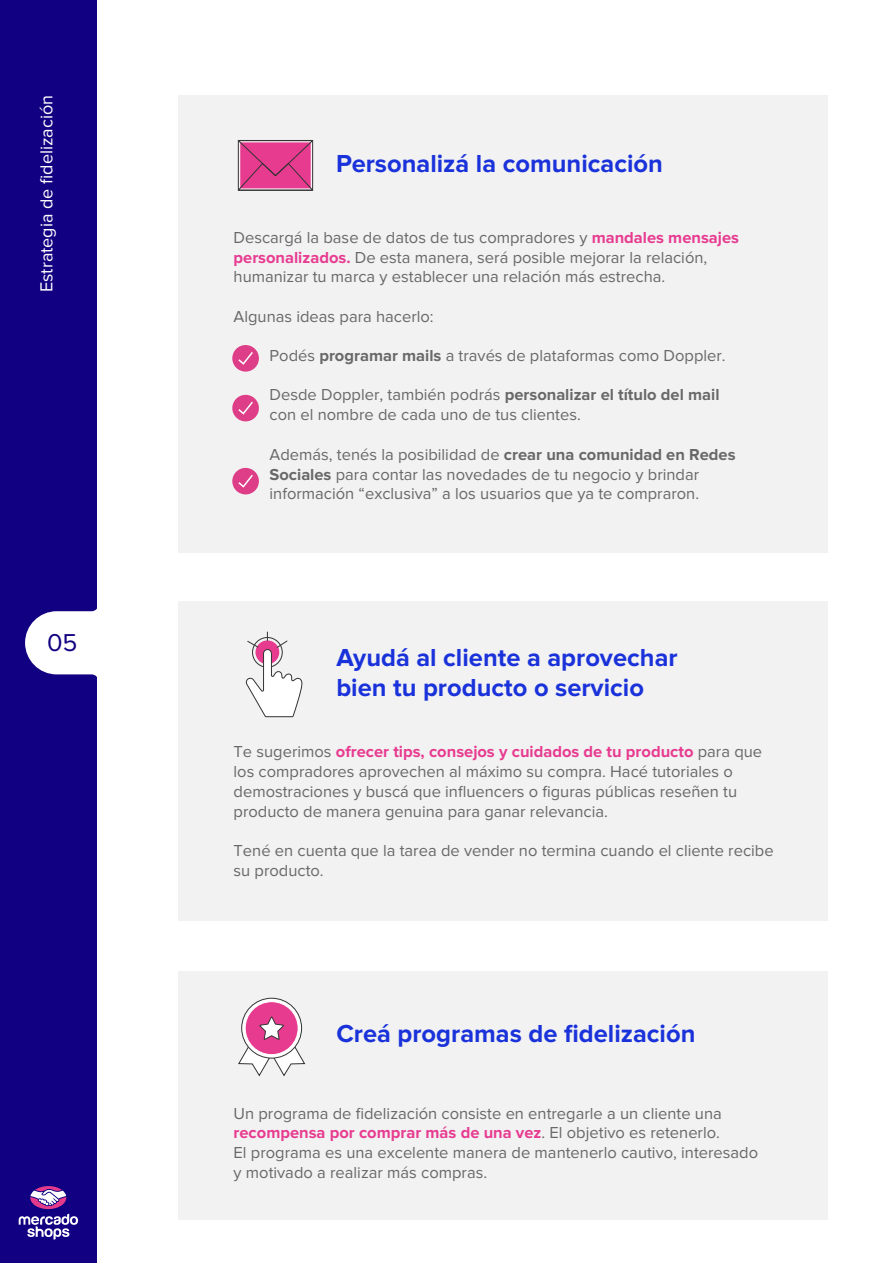
<style>
.page{position:relative;width:893px;height:1263px;background:#fff}
.page>*{position:absolute;margin:0;border:0;box-sizing:border-box;transform-origin:0 0}
.t1{font:700 25.5px/30.6px "Proxima Nova";color:#1a32da}
.t2{font:25.35px "Proxima Nova";color:#120082}
.t3{font:18px "Proxima Nova";color:#fff}
.t4{font:16.5px/19.8px "Proxima Nova";color:#686868}
.s1{font-weight:700;color:#e73b90}
.s2{font-weight:700}
</style>
<div class="page">
<div style="left:0;top:0;width:97px;height:1263px;background:#120082"></div>
<svg style="left:25px;top:608px;width:72px;height:69px"></svg>
<svg style="left:19px;top:1186px;width:59px;height:53px"></svg>
<div style="left:179px;top:96px;width:649px;height:457px;background:#f2f2f2"></div>
<svg style="left:238px;top:140px;width:75px;height:51px;background:#d2488c"></svg>
<div style="left:179px;top:601px;width:649px;height:320px;background:#f2f2f2"></div>
<svg style="left:246px;top:632px;width:56px;height:85px"></svg>
<div style="left:179px;top:971px;width:649px;height:248px;background:#f2f2f2"></div>
<svg style="left:238px;top:999px;width:68px;height:78px"></svg>
<div style="left:232px;top:345px;width:27px;height:27px;background:#de3d88;border-radius:50%"></div>
<svg style="left:238px;top:352px;width:15px;height:13px"></svg>
<div style="left:232px;top:395px;width:27px;height:26px;background:#de3d88;border-radius:50%"></div>
<svg style="left:238px;top:402px;width:15px;height:13px"></svg>
<div style="left:232px;top:468px;width:27px;height:26px;background:#de3d88;border-radius:50%"></div>
<svg style="left:238px;top:475px;width:15px;height:13px"></svg>
<p class="t3" style="left:36px;top:292px;width:199px;rotate:-90deg">Estrategia de fidelización</p>
<h2 class="t2" style="left:47px;top:628px;width:32px">05</h2>
<h1 class="t1" style="left:336px;top:149px;width:328px">Personalizá la comunicación</h1>
<p class="t4" style="left:234px;top:228px;width:507px">Descargá la base de datos de tus compradores y <span class="s1">mandales mensajes personalizados.</span> De esta manera, será posible mejorar la relación, humanizar tu marca y establecer una relación más estrecha.</p>
<p class="t4" style="left:234px;top:307px;width:202px">Algunas ideas para hacerlo:</p>
<p class="t4" style="left:270px;top:346px;width:458px">Podés <span class="s2">programar mails</span> a través de plataformas como Doppler.</p>
<p class="t4" style="left:270px;top:386px;width:451px">Desde Doppler, también podrás <span class="s2">personalizar el título del mail </span>con el nombre de cada uno de tus clientes.</p>
<p class="t4" style="left:270px;top:445px;width:467px">Además, tenés la posibilidad de <span class="s2">crear una comunidad en Redes<br>Sociales</span> para contar las novedades de tu negocio y brindar información “exclusiva” a los usuarios que ya te compraron.</p>
<h1 class="t1" style="left:336px;top:643px;width:343px">Ayudá al cliente a aprovechar bien tu producto o servicio</h1>
<p class="t4" style="left:234px;top:742px;width:530px">Te sugerimos <span class="s1">ofrecer tips, consejos y cuidados de tu producto</span> para que los compradores aprovechen al máximo su compra. Hacé tutoriales o demostraciones y buscá que influencers o figuras públicas reseñen tu producto de manera genuina para ganar relevancia.</p>
<p class="t4" style="left:234px;top:841px;width:542px">Tené en cuenta que la tarea de vender no termina cuando el cliente recibe su producto.</p>
<h1 class="t1" style="left:336px;top:1019px;width:361px">Creá programas de fidelización</h1>
<p class="t4" style="left:234px;top:1104px;width:526px">Un programa de fidelización consiste en entregarle a un cliente una <span class="s1">recompensa por comprar más de una vez</span>. El objetivo es retenerlo.<br>El programa es una excelente manera de mantenerlo cautivo, interesado y motivado a realizar más compras.</p>
</div>
